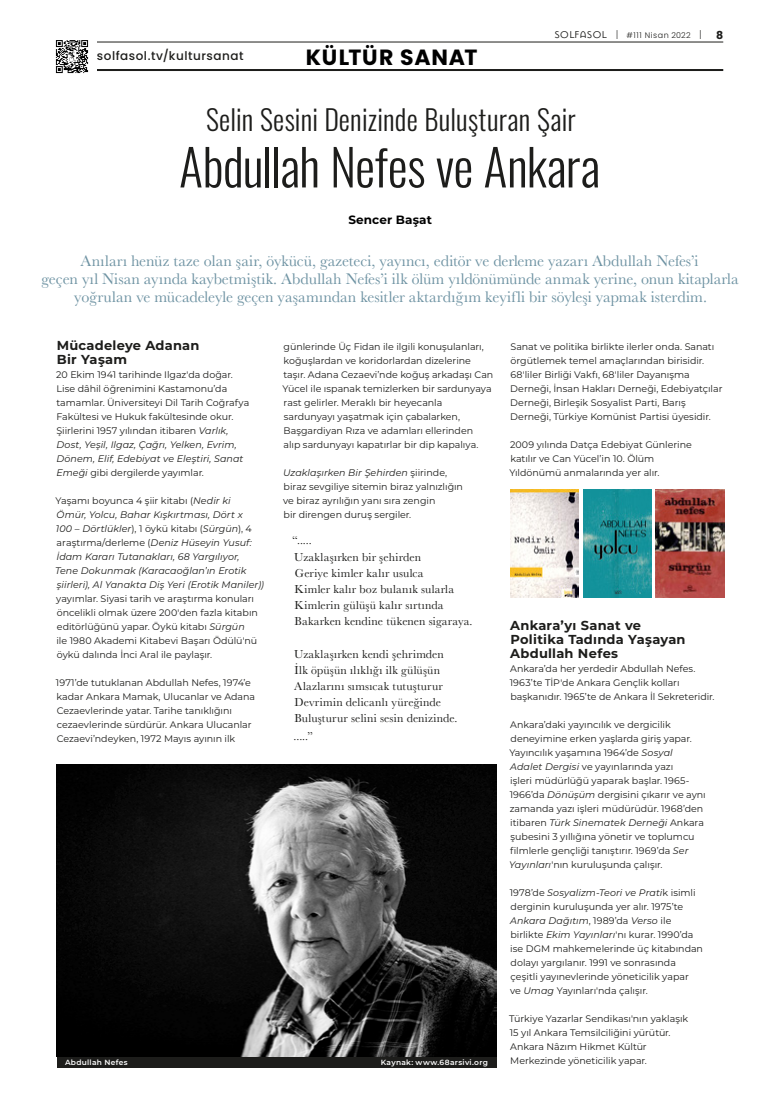
<style>
.page{position:relative;width:780px;height:1120px;background:#fff}
.page>*{position:absolute;margin:0;border:0;box-sizing:border-box;transform-origin:0 0}
.P-title{font:50px "Oswald";letter-spacing:-.01em;color:#1d1d1b}
.P-title-above{font:28px "Oswald";letter-spacing:.01em;color:#1d1d1b}
.P-chapter{font:700 22px "Poppins";letter-spacing:.04em;color:#000}
.P-text{font:16px/18px "Baskerville";color:#6d92a2;text-align:center}
.P-header-text{font:700 13px/14px "Montserrat";letter-spacing:.02em;color:#1d1d1b}
.P-poem_quote{font:12px "Baskerville";letter-spacing:.02em;color:#1d1d1b}
.P-align-right{font:500 12px "Poppins";letter-spacing:.045em;color:#1d1d1b}
.P-author{font:700 12px "Montserrat";letter-spacing:.005em;color:#000}
.t1{font:700 11px "Poppins";color:#1d1d1b}
.P-text-2{font:9.5px/14px "Montserrat";letter-spacing:-.005em;color:#1d1d1b}
.t2{font:300 8px "Poppins";letter-spacing:.065em;color:#1d1d1b}
.P-foto-info{font:600 7.5px "Montserrat";letter-spacing:.04em;color:#fff}
.s1{font-family:"Mason Sans";font-weight:400;font-size:11px}
.s2{font-size:10px}
.s3{font-style:italic}
</style>
<div class="page">
<hr style="left:57px;top:42px;width:666px;height:1px;background:#1d1d1b">
<div style="left:57px;top:1054px;width:439px;height:14px;background:#1d1d1b"></div>
<hr style="left:57px;top:69px;width:666px;height:2px;background:#1d1d1b">
<div style="left:48px;top:34px;width:48px;height:42px;background:#fff"></div>
<img style="left:55px;top:40px;width:34px;height:34px">
<img style="left:57px;top:764px;width:439px;height:292px">
<img style="left:510px;top:490px;width:69px;height:108px">
<img style="left:583px;top:490px;width:68px;height:108px">
<img style="left:655px;top:490px;width:69px;height:108px">
<p class="P-align-right" style="left:97px;top:49px;width:148px">solfasol.tv/kultursanat</p>
<p class="P-chapter" style="left:306px;top:44px;width:173px">KÜLTÜR SANAT</p>
<p class="t2" style="left:554px;top:30px;width:149px"><span class="s1">SOLFASOL</span> <span class="s2">|</span> #111 Nisan 2022 <span class="s2">|</span></p>
<p class="t1" style="left:716px;top:28px;width:9px">8</p>
<p class="P-title-above" style="left:206px;top:95px;width:371px">Selin Sesini Denizinde Buluşturan Şair</p>
<p class="P-title" style="left:179px;top:123px;width:422px">Abdullah Nefes ve Ankara</p>
<p class="P-author" style="left:348px;top:211px;width:85px">Sencer Başat</p>
<p class="P-text" style="left:80px;top:252px;width:619px">Anıları henüz taze olan şair, öykücü, gazeteci, yayıncı, editör ve derleme yazarı Abdullah Nefes’i</p>
<p class="P-text" style="left:41px;top:270px;width:698px">geçen yıl Nisan ayında kaybetmiştik. Abdullah Nefes’i ilk ölüm yıldönümünde anmak yerine, onun kitaplarla yoğrulan ve mücadeleyle geçen yaşamından kesitler aktardığım keyifli bir söyleşi yapmak isterdim.</p>
<p class="P-header-text" style="left:57px;top:338px;width:144px">Mücadeleye Adanan<br>Bir Yaşam</p>
<p class="P-text-2" style="left:56px;top:367px;width:195px">20 Ekim 1941 tarihinde Ilgaz'da doğar.<br>Lise dâhil öğrenimini Kastamonu’da tamamlar. Üniversiteyi Dil Tarih Coğrafya Fakültesi ve Hukuk fakültesinde okur.<br>Şiirlerini 1957 yılından itibaren <span class="s3">Varlık, Dost, Yeşil, Ilgaz, Çağrı, Yelken, Evrim, Dönem, Elif, Edebiyat ve Eleştiri, Sanat Emeği</span> gibi dergilerde yayımlar.</p>
<p class="P-text-2" style="left:55px;top:493px;width:210px">Yaşamı boyunca 4 şiir kitabı (<span class="s3">Nedir ki<br>Ömür, Yolcu, Bahar Kışkırtması, Dört x<br>100 – Dörtlükler</span>), 1 öykü kitabı (<span class="s3">Sürgün</span>), 4 araştırma/derleme (<span class="s3">Deniz Hüseyin Yusuf:<br>İdam Kararı Tutanakları, 68 Yargılıyor,<br>Tene Dokunmak (Karacaoğlan’ın Erotik şiirleri), Al Yanakta Diş Yeri (Erotik Maniler)) </span>yayımlar. Siyasi tarih ve araştırma konuları öncelikli olmak üzere 200'den fazla kitabın editörlüğünü yapar. Öykü kitabı <span class="s3">Sürgün<br></span>ile 1980 Akademi Kitabevi Başarı Ödülü'nü öykü dalında İnci Aral ile paylaşır.</p>
<p class="P-text-2" style="left:56px;top:675px;width:201px">1971’de tutuklanan Abdullah Nefes, 1974’e kadar Ankara Mamak, Ulucanlar ve Adana Cezaevlerinde yatar. Tarihe tanıklığını cezaevlerinde sürdürür. Ankara Ulucanlar Cezaevi’ndeyken, 1972 Mayıs ayının ilk</p>
<p class="P-text-2" style="left:282px;top:339px;width:212px">günlerinde Üç Fidan ile ilgili konuşulanları, koğuşlardan ve koridorlardan dizelerine taşır. Adana Cezaevi’nde koğuş arkadaşı Can Yücel ile ıspanak temizlerken bir sardunyaya rast gelirler. Meraklı bir heyecanla sardunyayı yaşatmak için çabalarken, Başgardiyan Rıza ve adamları ellerinden<br>alıp sardunyayı kapatırlar bir dip kapalıya.</p>
<p class="P-text-2" style="left:283px;top:465px;width:181px"><span class="s3">Uzaklaşırken Bir Şehirden</span> şiirinde, biraz sevgiliye sitemin biraz yalnızlığın ve biraz ayrılığın yanı sıra zengin<br>bir direngen duruş sergiler.</p>
<p class="P-poem_quote" style="left:292px;top:533px;width:21px">“.....</p>
<p class="P-poem_quote" style="left:294px;top:549px;width:128px">Uzaklaşırken bir şehirden</p>
<p class="P-poem_quote" style="left:295px;top:565px;width:130px">Geriye kimler kalır usulca</p>
<p class="P-poem_quote" style="left:294px;top:581px;width:161px">Kimler kalır boz bulanık sularla</p>
<p class="P-poem_quote" style="left:294px;top:597px;width:151px">Kimlerin gülüşü kalır sırtında</p>
<p class="P-poem_quote" style="left:294px;top:613px;width:179px">Bakarken kendine tükenen sigaraya.</p>
<p class="P-poem_quote" style="left:294px;top:646px;width:151px">Uzaklaşırken kendi şehrimden</p>
<p class="P-poem_quote" style="left:294px;top:662px;width:147px">İlk öpüşün ılıklığı ilk gülüşün</p>
<p class="P-poem_quote" style="left:294px;top:678px;width:150px">Alazlarını sımsıcak tutuşturur</p>
<p class="P-poem_quote" style="left:294px;top:694px;width:148px">Devrimin delicanlı yüreğinde</p>
<p class="P-poem_quote" style="left:294px;top:711px;width:165px">Buluşturur selini sesin denizinde.</p>
<p class="P-poem_quote" style="left:293px;top:728px;width:21px">.....”</p>
<p class="P-foto-info" style="left:65px;top:1057px;width:64px">Abdullah Nefes</p>
<p class="P-foto-info" style="left:381px;top:1057px;width:109px">Kaynak: www.68arsivi.org</p>
<p class="P-text-2" style="left:510px;top:339px;width:214px">Sanat ve politika birlikte ilerler onda. Sanatı örgütlemek temel amaçlarından birisidir.<br>68'liler Birliği Vakfı, 68'liler Dayanışma Derneği, İnsan Hakları Derneği, Edebiyatçılar Derneği, Birleşik Sosyalist Parti, Barış Derneği, Türkiye Komünist Partisi üyesidir.</p>
<p class="P-text-2" style="left:509px;top:437px;width:184px">2009 yılında Datça Edebiyat Günlerine katılır ve Can Yücel’in 10. Ölüm<br>Yıldönümü anmalarında yer alır.</p>
<p class="P-header-text" style="left:510px;top:618px;width:177px">Ankara’yı Sanat ve<br>Politika Tadında Yaşayan<br>Abdullah Nefes</p>
<p class="P-text-2" style="left:509px;top:661px;width:206px">Ankara’da her yerdedir Abdullah Nefes.<br>1963’te TİP'de Ankara Gençlik kolları başkanıdır. 1965’te de Ankara İl Sekreteridir.</p>
<p class="P-text-2" style="left:509px;top:717px;width:198px">Ankara’daki yayıncılık ve dergicilik deneyimine erken yaşlarda giriş yapar.<br>Yayıncılık yaşamına 1964’de <span class="s3">Sosyal Adalet Dergisi</span> ve yayınlarında yazı<br>işleri müdürlüğü yaparak başlar. 1965- 1966’da <span class="s3">Dönüşüm</span> dergisini çıkarır ve aynı zamanda yazı işleri müdürüdür. 1968’den itibaren <span class="s3">Türk Sinematek Derneği</span> Ankara şubesini 3 yıllığına yönetir ve toplumcu filmlerle gençliği tanıştırır. 1969’da <span class="s3">Ser Yayınları</span>'nın kuruluşunda çalışır.</p>
<p class="P-text-2" style="left:509px;top:885px;width:195px">1978’de <span class="s3">Sosyalizm-Teori ve Prati</span>k isimli derginin kuruluşunda yer alır. 1975’te <span class="s3">Ankara Dağıtım</span>, 1989’da <span class="s3">Verso</span> ile birlikte <span class="s3">Ekim Yayınları</span>'nı kurar. 1990’da ise DGM mahkemelerinde üç kitabından dolayı yargılanır. 1991 ve sonrasında çeşitli yayınevlerinde yöneticilik yapar<br>ve <span class="s3">Umag</span> Yayınları'nda çalışır.</p>
<p class="P-text-2" style="left:509px;top:1011px;width:181px">Türkiye Yazarlar Sendikası'nın yaklaşık<br>15 yıl Ankara Temsilciliğini yürütür.</p>
<p class="P-text-2" style="left:510px;top:1039px;width:138px">Ankara Nâzım Hikmet Kültür<br>Merkezinde yöneticilik yapar.</p>
</div>
